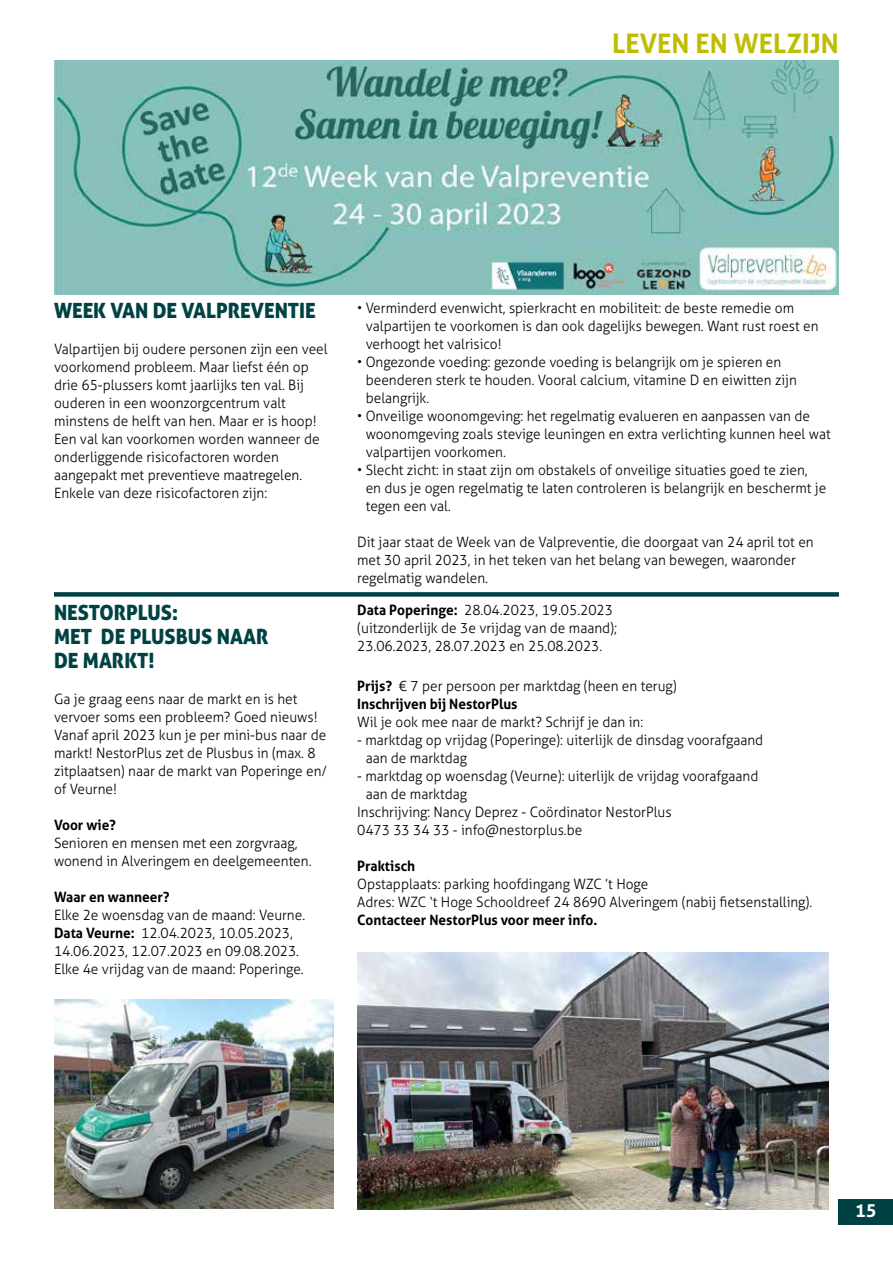
<style>
.page{position:relative;width:893px;height:1263px;background:#fff}
.page>*{position:absolute;margin:0;border:0;box-sizing:border-box;transform-origin:0 0}
.t1{font:700 27px "Aller";color:#bebd00}
.t2{font:21px/24px "Aller Display";color:#004243;scale:.96 1}
.t3{font:700 18px "Aller";color:#fff}
.t4{font:300 14.25px/18px "Aller";color:#000;scale:.96 1}
.t5{font:700 14.25px "Aller";color:#000;scale:.96 1}
.s1{font-weight:700}
</style>
<div class="page">
<div style="left:839px;top:1199px;width:54px;height:26px;background:#004243"></div>
<div style="left:54px;top:592px;width:785px;height:5px;background:#004243"></div>
<img style="left:54px;top:61px;width:784px;height:233px">
<img style="left:357px;top:952px;width:471px;height:258px">
<img style="left:54px;top:1000px;width:279px;height:209px">
<h1 class="t1" style="left:612px;top:27px;width:228px">LEVEN EN WELZIJN</h1>
<h2 class="t2" style="left:54px;top:298px;width:274px">WEEK VAN DE VALPREVENTIE</h2>
<p class="t4" style="left:54px;top:340px;width:287px">Valpartijen bij oudere personen zijn een veel voorkomend probleem. Maar liefst één op drie 65-plussers komt jaarlijks ten val. Bij ouderen in een woonzorgcentrum valt minstens de helft van hen. Maar er is hoop!<br>Een val kan voorkomen worden wanneer de onderliggende risicofactoren worden aangepakt met preventieve maatregelen.<br>Enkele van deze risicofactoren zijn:</p>
<h2 class="t2" style="left:54px;top:600px;width:225px">NESTORPLUS:<br>MET DE PLUSBUS NAAR<br>DE MARKT!</h2>
<p class="t4" style="left:54px;top:690px;width:286px">Ga je graag eens naar de markt en is het vervoer soms een probleem? Goed nieuws!<br>Vanaf april 2023 kun je per mini-bus naar de markt! NestorPlus zet de Plusbus in (max. 8 zitplaatsen) naar de markt van Poperinge en/ of Veurne!</p>
<p class="t5" style="left:54px;top:816px;width:66px">Voor wie?</p>
<p class="t4" style="left:54px;top:834px;width:270px">Senioren en mensen met een zorgvraag, wonend in Alveringem en deelgemeenten.</p>
<p class="t5" style="left:54px;top:888px;width:122px">Waar en wanneer?</p>
<p class="t4" style="left:54px;top:906px;width:263px">Elke 2e woensdag van de maand: Veurne.<br><span class="s1">Data Veurne:</span> 12.04.2023, 10.05.2023, 14.06.2023, 12.07.2023 en 09.08.2023.<br>Elke 4e vrijdag van de maand: Poperinge.</p>
<p class="t4" style="left:366px;top:299px;width:473px;text-indent:-9px">• Verminderd evenwicht, spierkracht en mobiliteit: de beste remedie om valpartijen te voorkomen is dan ook dagelijks bewegen. Want rust roest en verhoogt het valrisico!</p>
<p class="t4" style="left:366px;top:353px;width:451px;text-indent:-9px">• Ongezonde voeding: gezonde voeding is belangrijk om je spieren en beenderen sterk te houden. Vooral calcium, vitamine D en eiwitten zijn belangrijk.</p>
<p class="t4" style="left:366px;top:407px;width:486px;text-indent:-9px">• Onveilige woonomgeving: het regelmatig evalueren en aanpassen van de woonomgeving zoals stevige leuningen en extra verlichting kunnen heel wat valpartijen voorkomen.</p>
<p class="t4" style="left:366px;top:461px;width:481px;text-indent:-9px">• Slecht zicht: in staat zijn om obstakels of onveilige situaties goed te zien, en dus je ogen regelmatig te laten controleren is belangrijk en beschermt je tegen een val.</p>
<p class="t4" style="left:357px;top:533px;width:477px">Dit jaar staat de Week van de Valpreventie, die doorgaat van 24 april tot en met 30 april 2023, in het teken van het belang van bewegen, waaronder regelmatig wandelen.</p>
<p class="t4" style="left:357px;top:601px;width:272px"><span class="s1">Data Poperinge:</span> 28.04.2023, 19.05.2023 (uitzonderlijk de 3e vrijdag van de maand);<br>23.06.2023, 28.07.2023 en 25.08.2023.</p>
<p class="t4" style="left:357px;top:677px;width:335px"><span class="s1">Prijs?</span> € 7 per persoon per marktdag (heen en terug)<br><span class="s1">Inschrijven bij NestorPlus</span></p>
<p class="t4" style="left:357px;top:713px;width:299px">Wil je ook mee naar de markt? Schrijf je dan in:</p>
<p class="t4" style="left:366px;top:731px;width:416px;text-indent:-9px">- marktdag op vrijdag (Poperinge): uiterlijk de dinsdag voorafgaand aan de marktdag</p>
<p class="t4" style="left:357px;top:767px;width:419px">- marktdag op woensdag (Veurne): uiterlijk de vrijdag voorafgaand</p>
<p class="t4" style="left:366px;top:785px;width:107px">aan de marktdag</p>
<p class="t4" style="left:357px;top:803px;width:329px">Inschrijving: Nancy Deprez - Coördinator NestorPlus</p>
<p class="t4" style="left:357px;top:821px;width:236px">0473 33 34 33 - info@nestorplus.be</p>
<p class="t5" style="left:357px;top:857px;width:62px">Praktisch</p>
<p class="t4" style="left:357px;top:875px;width:476px">Opstapplaats: parking hoofdingang WZC ’t Hoge<br>Adres: WZC ‘t Hoge Schooldreef 24 8690 Alveringem (nabij fietsenstalling).</p>
<p class="t5" style="left:357px;top:911px;width:252px">Contacteer NestorPlus voor meer info.</p>
<p class="t3" style="left:855px;top:1200px;width:23px">15</p>
</div>
